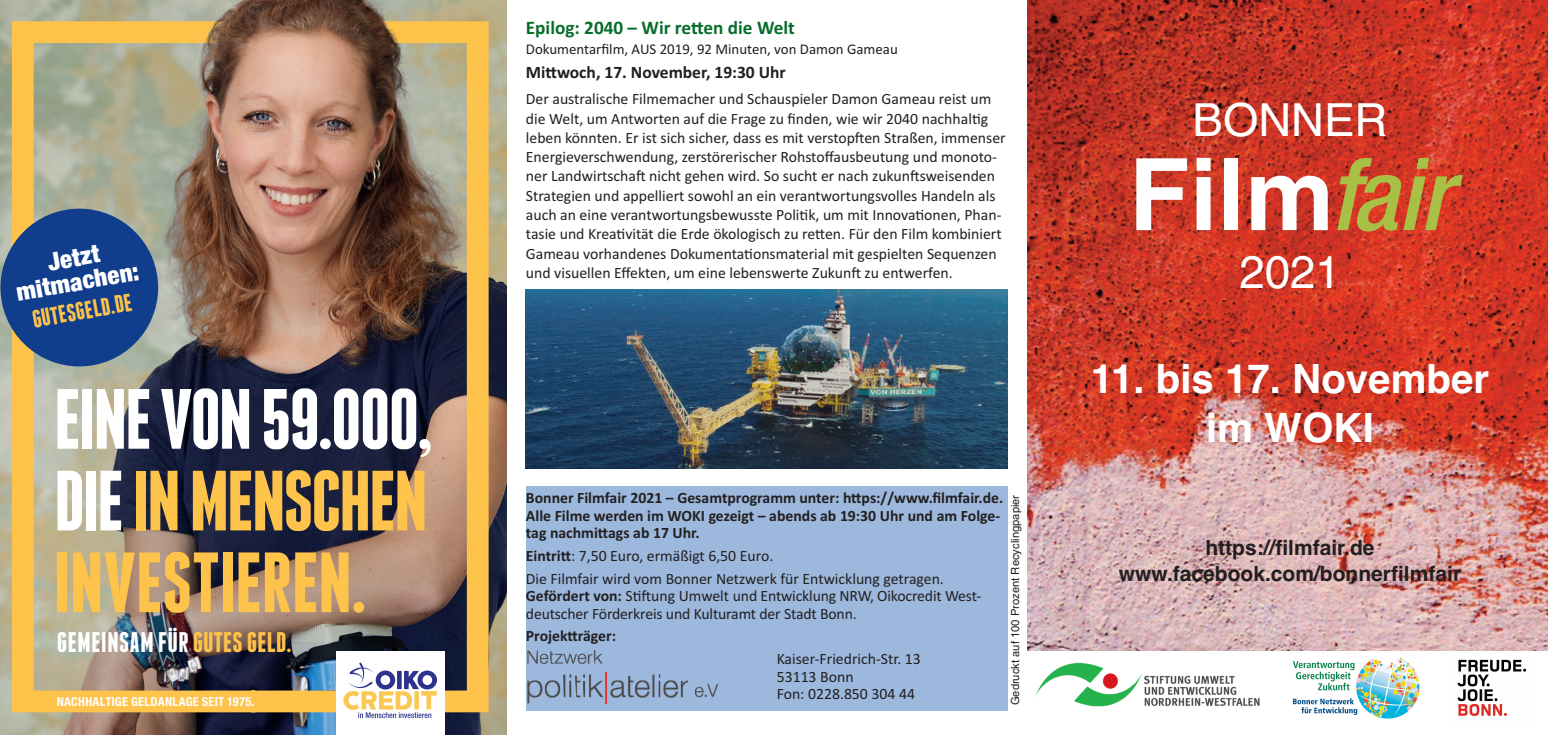
<style>
.page{position:relative;width:1548px;height:735px;background:#fff}
.page>*{position:absolute;margin:0;border:0;box-sizing:border-box;transform-origin:0 0}
.t1{font:700 99.75px "Helvetica";color:#fff}
.t2{font:700 85.23px/81.5px "Franchise";letter-spacing:-.035em;color:#fec34a;text-align:justify}
.t3{font:45.5px "Helvetica";color:#fff}
.t4{font:700 40.25px/48.3px "Helvetica";color:#fff;text-align:center}
.t5{font:700 28.35px "Franchise";letter-spacing:.005em;color:#fff}
.t6{font:900 condensed 24.85px/24px "Helvetica Neue";color:#fff;text-align:center}
.t7{font:700 24.85px "Franchise";color:#fec34a}
.t8{font:700 21px/25.2px "Helvetica";color:#231f20;text-align:center}
.t9{font:700 19.25px "Calibri";color:#076d2b}
.t10{font:700 17.5px "Calibri";color:#231f20}
.t11{font:15.75px/19.2px "Calibri";color:#231f20}
.t12{font:700 15.75px/17.5px "Calibri";color:#231f20}
.t13{font:14.88px "Calibri";color:#231f20}
.t14{font:700 condensed 12.42px "Helvetica Neue";letter-spacing:.02em;color:#fff}
.t15{font:11.2px "Helvetica";color:#231f20}
.s1{color:#fff}
.s2{color:#fec34a}
.s3{font-weight:700}
.s4{font-family:"Helvetica Neue";font-weight:500;font-style:italic;font-stretch:condensed;color:#a8c045}
</style>
<div class="page">
<img style="left:1027px;top:0;width:521px;height:650px">
<div style="left:526px;top:485px;width:481px;height:224px;background:#9cb8dd"></div>
<img style="left:526px;top:289px;width:481px;height:179px">
<img style="left:1035px;top:662px;width:225px;height:45px">
<img style="left:1293px;top:658px;width:127px;height:61px">
<img style="left:527px;top:650px;width:192px;height:53px">
<img style="left:1457px;top:659px;width:70px;height:57px">
<img style="left:0;top:0;width:506px;height:734px">
<img style="left:1px;top:10px;width:498px;height:712px">
<div style="left:336px;top:650px;width:108px;height:84px;background:#fff"></div>
<svg style="left:343px;top:662px;width:94px;height:55px"></svg>
<img style="left:16px;top:0;width:424px;height:248px">
<div style="left:0;top:208px;width:158px;height:158px;background:#103d8c;border-radius:50%"></div>
<h3 class="t6" style="left:10px;top:255px;width:125px;rotate:-10deg">Jetzt mitmachen:</h3>
<h3 class="t7" style="left:30px;top:305px;width:103px;rotate:-10deg">GUTESGELD.DE</h3>
<h2 class="t2" style="left:53px;top:378px;width:381px"><span class="s1">EINEVON59.000, DIE</span>INMENSCHEN INVESTIEREN.</h2>
<h3 class="t5" style="left:57px;top:625px;width:236px">GEMEINSAM FÜR<span class="s2">GUTESGELD.</span></h3>
<p class="t14" style="left:57px;top:691px;width:199px">NACHHALTIGE GELDANLAGE SEIT 1975.</p>
<p class="t9" style="left:526px;top:16px;width:270px">Epilog: 2040 – Wir retten die Welt</p>
<p class="t13" style="left:526px;top:40px;width:373px">Dokumentarfilm, AUS 2019, 92 Minuten, von Damon Gameau</p>
<p class="t10" style="left:526px;top:62px;width:261px">Mittwoch, 17. November, 19:30 Uhr</p>
<p class="t11" style="left:526px;top:89px;width:481px">Der australische Filmemacher und Schauspieler Damon Gameau reist um die Welt, um Antworten auf die Frage zu finden, wie wir 2040 nachhaltig leben könnten. Er ist sich sicher, dass es mit verstopften Straßen, immenser Energieverschwendung, zerstörerischer Rohstoffausbeutung und monoto&shy;ner Landwirtschaft nicht gehen wird. So sucht er nach zukunftsweisenden Strategien und appelliert sowohl an ein verantwortungsvolles Handeln als auch an eine verantwortungsbewusste Politik, um mit Innovationen, Phan&shy;tasie und Kreativität die Erde ökologisch zu retten. Für den Film kombiniert Gameau vorhandenes Dokumentationsmaterial mit gespielten Sequenzen und visuellen Effekten, um eine lebenswerte Zukunft zu entwerfen.</p>
<p class="t12" style="left:526px;top:488px;width:479px">Bonner Filmfair 2021 – Gesamtprogramm unter: https://www.filmfair.de.<br>Alle Filme werden im WOKI gezeigt – abends ab 19:30 Uhr und am Folge&shy;tag nachmittags ab 17 Uhr.</p>
<p class="t11" style="left:526px;top:543px;width:419px;line-height:22.8px"><span class="s3">Eintritt</span>: 7,50 Euro, ermäßigt 6,50 Euro.<br>Die Filmfair wird vom Bonner Netzwerk für Entwicklung getragen.</p>
<p class="t11" style="left:526px;top:586px;width:457px;line-height:17.5px"><span class="s3">Gefördert von:</span> Stiftung Umwelt und Entwicklung NRW, Oikocredit West&shy;deutscher Förderkreis und Kulturamt der Stadt Bonn.</p>
<p class="t12" style="left:526px;top:627px;width:92px">Projektträger:</p>
<p class="t11" style="left:777px;top:649px;width:146px;line-height:17.5px">Kaiser-Friedrich-Str. 13<br>53113 Bonn<br>Fon: 0228.850 304 44</p>
<p class="t15" style="left:1009px;top:705px;width:212px;rotate:-90deg">Gedruckt auf 100 Prozent Recyclingpapier</p>
<h3 class="t3" style="left:1192px;top:93px;width:196px">BONNER</h3>
<h1 class="t1" style="left:1128px;top:137px;width:324px">Film<span class="s4">fair</span></h1>
<h3 class="t3" style="left:1239px;top:245px;width:103px">2021</h3>
<h3 class="t4" style="left:1091px;top:355px;width:400px">11. bis 17. November im WOKI</h3>
<h3 class="t8" style="left:1119px;top:535px;width:344px">https://filmfair.de www.facebook.com/bonnerfilmfair</h3>
</div>
